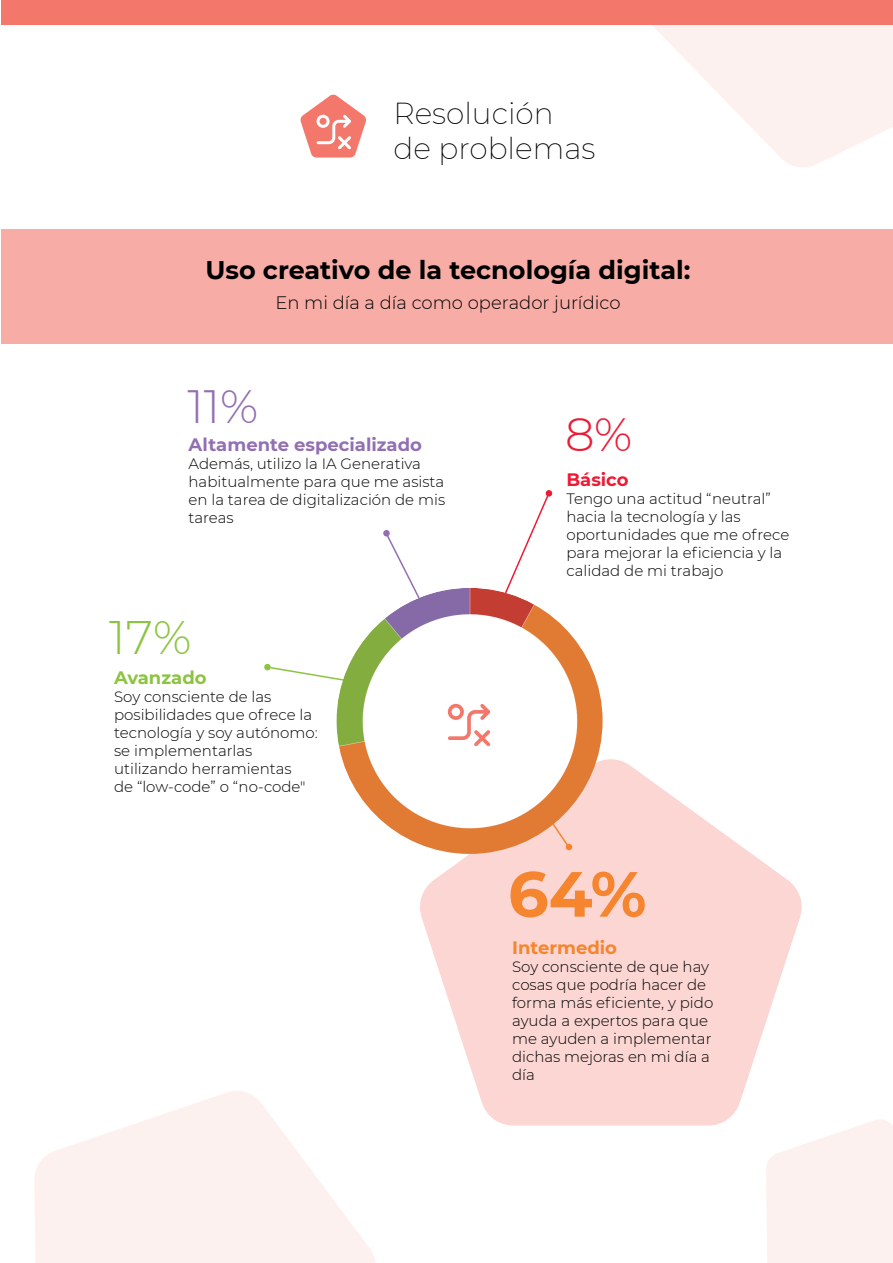
<style>
.page{position:relative;width:893px;height:1263px;background:#fff}
.page>*{position:absolute;margin:0;border:0;box-sizing:border-box;transform-origin:0 0}
.t1{font:700 63.75px "Montserrat";color:#f5852e}
.t2{font:300 46.95px "Montserrat";color:#8cc440}
.t3{font:300 46.65px "Montserrat";color:#926fb1}
.t4{font:300 46.65px "Montserrat";color:#ed1a35}
.t5{font:200 29.7px/35.5px "Montserrat";color:#000001}
.t6{font:700 25.5px "Montserrat";color:#000001}
.t7{font:300 18px "Montserrat";color:#000001}
.t8{font:700 18px "Montserrat";color:#926fb1}
.t9{font:700 18px "Montserrat";color:#f5852e}
.t10{font:700 18px "Montserrat";color:#8cc440}
.t11{font:700 18px "Montserrat";color:#ed1a35}
.t12{font:300 15px/18px "Montserrat";color:#000001}
</style>
<div class="page">
<svg style="left:267px;top:664px;width:83px;height:19px"></svg>
<div style="left:264px;top:664px;width:7px;height:7px;border:2px solid #8cc440;border-radius:2px"></div>
<svg style="left:384px;top:531px;width:66px;height:88px"></svg>
<div style="left:383px;top:530px;width:7px;height:7px;border:2px solid #926fb1;border-radius:50%"></div>
<svg style="left:490px;top:491px;width:62px;height:123px"></svg>
<div style="left:545px;top:490px;width:7px;height:7px;border:2px solid #ed1a35;border-radius:50%"></div>
<svg style="left:420px;top:759px;width:382px;height:366px;fill:#fbd6d2"></svg>
<div style="left:1px;top:229px;width:892px;height:114px;background:#f7ada6"></div>
<svg style="left:35px;top:1091px;width:340px;height:172px;fill:#fdf1f0"></svg>
<svg style="left:766px;top:1119px;width:127px;height:144px"></svg>
<svg style="left:653px;top:25px;width:240px;height:142px"></svg>
<div style="left:2px;top:0;width:891px;height:25px;background:#f3776b"></div>
<svg style="left:300px;top:94px;width:66px;height:64px"></svg>
<div style="left:317px;top:115px;width:13px;height:13px;border:3px solid #fff;border-radius:50%"></div>
<svg style="left:539px;top:807px;width:33px;height:43px"></svg>
<img style="left:337px;top:588px;width:266px;height:266px;border-radius:133px">
<svg style="left:446px;top:700px;width:48px;height:49px"></svg>
<div style="left:448px;top:704px;width:16px;height:16px;border:4px solid #f3776b;border-radius:50%"></div>
<h3 class="t5" style="left:393px;top:94px;width:203px">Resolución de problemas</h3>
<h3 class="t6" style="left:205px;top:251px;width:487px">Uso creativo de la tecnología digital:</h3>
<p class="t7" style="left:275px;top:290px;width:347px">En mi día a día como operador jurídico</p>
<h3 class="t3" style="left:187px;top:375px;width:73px">11%</h3>
<p class="t8" style="left:189px;top:432px;width:235px">Altamente especializado</p>
<p class="t12" style="left:189px;top:454px;width:258px">Además, utilizo la IA Generativa habitualmente para que me asista en la tarea de digitalización de mis tareas</p>
<h2 class="t2" style="left:109px;top:606px;width:84px">17%</h2>
<p class="t10" style="left:114px;top:665px;width:94px">Avanzado</p>
<p class="t12" style="left:114px;top:687px;width:205px">Soy consciente de las posibilidades que ofrece la tecnología y soy autónomo: se implementarlas utilizando herramientas<br>de “low-code” o “no-code"</p>
<h3 class="t4" style="left:565px;top:402px;width:69px">8%</h3>
<p class="t11" style="left:566px;top:467px;width:64px">Básico</p>
<p class="t12" style="left:566px;top:489px;width:224px">Tengo una actitud “neutral” hacia la tecnología y las oportunidades que me ofrece para mejorar la eficiencia y la calidad de mi trabajo</p>
<h1 class="t1" style="left:508px;top:848px;width:140px">64%</h1>
<p class="t9" style="left:512px;top:934px;width:106px">Intermedio</p>
<p class="t12" style="left:512px;top:957px;width:203px">Soy consciente de que hay cosas que podría hacer de forma más eficiente, y pido ayuda a expertos para que me ayuden a implementar dichas mejoras en mi día a día</p>
</div>
